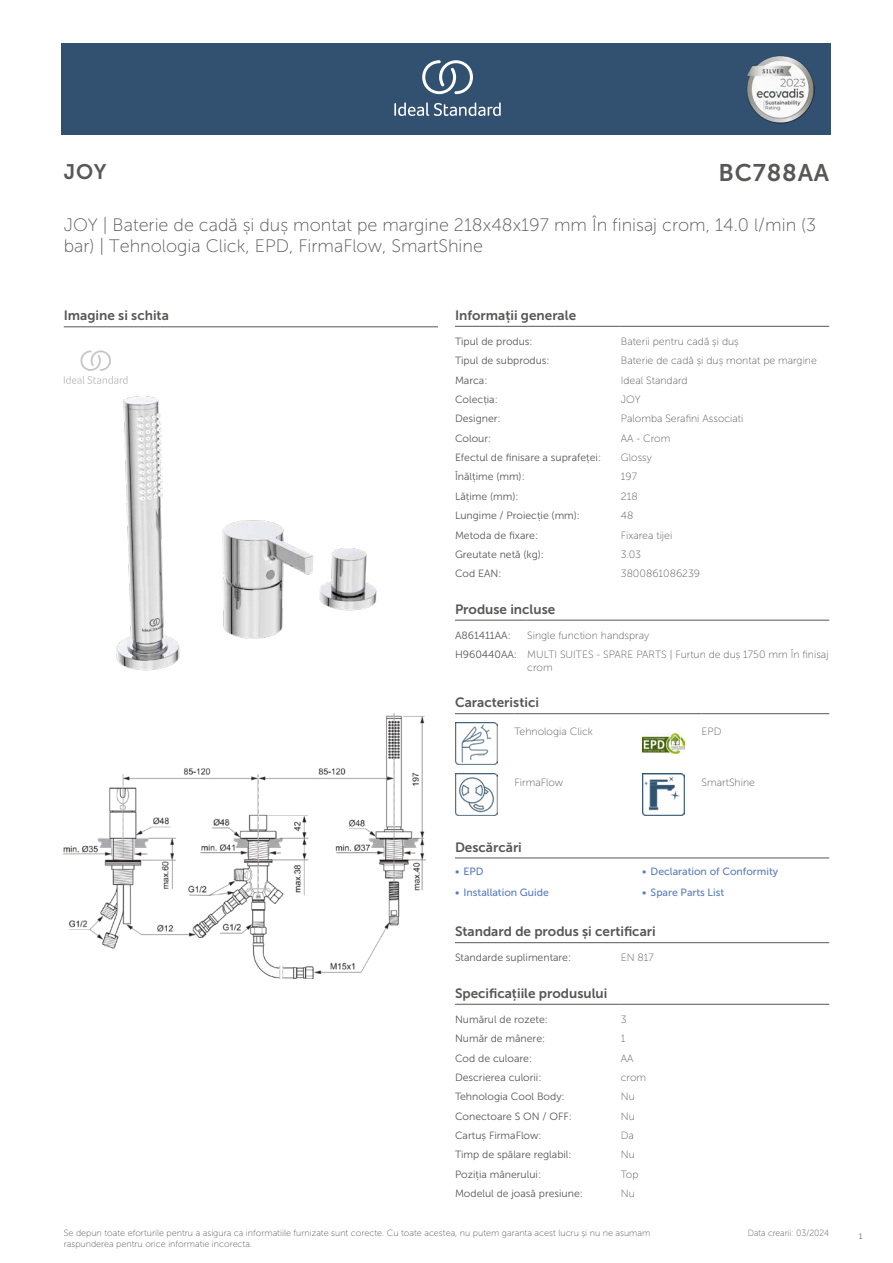
<style>
.page{position:relative;width:893px;height:1263px;background:#fff}
.page>*{position:absolute;margin:0;border:0;box-sizing:border-box;transform-origin:0 0}
.t1{font:24px "Museo Sans 700";letter-spacing:.035em;color:#575756}
.t2{font:21px "Museo Sans 700";color:#575756}
.t3{font:18px/21.6px "Museo Sans 100";color:#575756}
.t4{font:13.5px "Museo Sans 700";color:#575756}
.t5{font:10.5px "Museo Sans 300";color:#575756}
.t6{font:10.5px/19.4px "Museo Sans 100";color:#575756}
.t7{font:10.5px "Museo Sans 500";color:#5b7ebf}
.t8{font:9px/10.8px "Museo Sans 100";color:#575756}
.t9{font:9px "Museo Sans 100";color:#575756;scale:.95 1}
.t10{font:300 9px "Calibri";color:#575756;scale:.95 1}
.s1{font-family:"Museo Sans 300"}
</style>
<div class="page">
<div style="left:62px;top:43px;width:769px;height:91px;background:#325070"></div>
<hr style="left:455px;top:326px;width:166px;height:1px;background:#575756">
<hr style="left:621px;top:326px;width:208px;height:1px;background:#575756">
<hr style="left:455px;top:620px;width:72px;height:1px;background:#575756">
<hr style="left:527px;top:620px;width:302px;height:1px;background:#575756">
<hr style="left:455px;top:713px;width:59px;height:1px;background:#575756">
<hr style="left:514px;top:713px;width:128px;height:1px;background:#575756">
<hr style="left:642px;top:713px;width:60px;height:1px;background:#575756">
<hr style="left:702px;top:713px;width:127px;height:1px;background:#575756">
<img style="left:455px;top:722px;width:42px;height:43px">
<img style="left:642px;top:733px;width:43px;height:21px">
<img style="left:455px;top:773px;width:42px;height:43px">
<img style="left:642px;top:773px;width:43px;height:43px">
<hr style="left:455px;top:858px;width:187px;height:1px;background:#575756">
<hr style="left:642px;top:858px;width:187px;height:1px;background:#575756">
<hr style="left:455px;top:942px;width:166px;height:1px;background:#575756">
<hr style="left:621px;top:942px;width:208px;height:1px;background:#575756">
<hr style="left:455px;top:1004px;width:166px;height:1px;background:#575756">
<hr style="left:621px;top:1004px;width:208px;height:1px;background:#575756">
<img style="left:64px;top:714px;width:361px;height:265px">
<hr style="left:64px;top:327px;width:374px;height:1px;background:#575756">
<svg style="left:64px;top:350px;width:64px;height:34px"></svg>
<img style="left:116px;top:396px;width:261px;height:274px">
<svg style="left:394px;top:102px;width:107px;height:14px"></svg>
<svg style="left:422px;top:60px;width:51px;height:34px"></svg>
<img style="left:746px;top:56px;width:68px;height:67px">
<h2 class="t2" style="left:64px;top:160px;width:44px">JOY</h2>
<h1 class="t1" style="left:719px;top:160px;width:112px">BC788AA</h1>
<h3 class="t3" style="left:64px;top:214px;width:754px">JOY | Baterie de cadă și duș montat pe margine 218x48x197 mm În finisaj crom, 14.0 l/min (3 bar) | Tehnologia Click, EPD, FirmaFlow, SmartShine</h3>
<p class="t4" style="left:64px;top:308px;width:107px">Imagine si schita</p>
<p class="t4" style="left:455px;top:308px;width:123px">Informații generale</p>
<p class="t5" style="left:455px;top:336px;width:79px">Tipul de produs:</p>
<p class="t6" style="left:621px;top:332px;width:119px">Baterii pentru cadă și duș</p>
<p class="t5" style="left:455px;top:355px;width:96px">Tipul de subprodus:</p>
<p class="t6" style="left:621px;top:351px;width:198px">Baterie de cadă și duș montat pe margine</p>
<p class="t5" style="left:455px;top:374px;width:34px">Marca:</p>
<p class="t6" style="left:621px;top:371px;width:68px">Ideal Standard</p>
<p class="t5" style="left:455px;top:394px;width:44px">Colecția:</p>
<p class="t6" style="left:621px;top:390px;width:21px">JOY</p>
<p class="t5" style="left:455px;top:413px;width:47px">Designer:</p>
<p class="t6" style="left:621px;top:409px;width:124px">Palomba Serafini Associati</p>
<p class="t5" style="left:455px;top:432px;width:38px">Colour:</p>
<p class="t6" style="left:621px;top:429px;width:51px">AA - Crom</p>
<p class="t5" style="left:455px;top:452px;width:148px">Efectul de finisare a suprafeței:</p>
<p class="t6" style="left:621px;top:448px;width:33px">Glossy</p>
<p class="t5" style="left:455px;top:471px;width:71px">Înălțime (mm):</p>
<p class="t6" style="left:621px;top:467px;width:18px">197</p>
<p class="t5" style="left:455px;top:491px;width:65px">Lățime (mm):</p>
<p class="t6" style="left:621px;top:487px;width:18px">218</p>
<p class="t5" style="left:455px;top:510px;width:127px">Lungime / Proiecție (mm):</p>
<p class="t6" style="left:621px;top:506px;width:14px">48</p>
<p class="t5" style="left:455px;top:529px;width:85px">Metoda de fixare:</p>
<p class="t6" style="left:621px;top:525px;width:53px">Fixarea tijei</p>
<p class="t5" style="left:455px;top:549px;width:91px">Greutate netă (kg):</p>
<p class="t6" style="left:621px;top:545px;width:22px">3.03</p>
<p class="t5" style="left:455px;top:568px;width:48px">Cod EAN:</p>
<p class="t6" style="left:621px;top:564px;width:81px">3800861086239</p>
<p class="t4" style="left:455px;top:602px;width:102px">Produse incluse</p>
<p class="t5" style="left:455px;top:630px;width:57px">A861411AA:</p>
<p class="t6" style="left:455px;top:626px;width:375px;text-indent:72px">Single function handspray<br><span class="s1">H960440AA:</span> MULTI SUITES - SPARE PARTS | Furtun de duș 1750 mm În finisaj</p>
<p class="t6" style="left:527px;top:658px;width:27px">crom</p>
<p class="t4" style="left:455px;top:695px;width:85px">Caracteristici</p>
<p class="t6" style="left:514px;top:721px;width:80px">Tehnologia Click</p>
<p class="t6" style="left:702px;top:721px;width:21px">EPD</p>
<p class="t6" style="left:514px;top:772px;width:50px">FirmaFlow</p>
<p class="t6" style="left:702px;top:772px;width:55px">SmartShine</p>
<p class="t4" style="left:455px;top:839px;width:68px">Descărcări</p>
<p class="t7" style="left:455px;top:865px;width:30px">• EPD</p>
<p class="t7" style="left:642px;top:865px;width:138px">• Declaration of Conformity</p>
<p class="t7" style="left:455px;top:886px;width:95px">• Installation Guide</p>
<p class="t7" style="left:642px;top:886px;width:84px">• Spare Parts List</p>
<p class="t4" style="left:455px;top:924px;width:202px">Standard de produs și certificari</p>
<p class="t5" style="left:455px;top:952px;width:118px">Standarde suplimentare:</p>
<p class="t6" style="left:621px;top:948px;width:35px">EN 817</p>
<p class="t4" style="left:455px;top:986px;width:154px">Specificațiile produsului</p>
<p class="t5" style="left:455px;top:1014px;width:94px">Numărul de rozete:</p>
<p class="t6" style="left:621px;top:1010px;width:7px">3</p>
<p class="t5" style="left:455px;top:1033px;width:92px">Număr de mânere:</p>
<p class="t6" style="left:621px;top:1029px;width:6px">1</p>
<p class="t5" style="left:455px;top:1052px;width:79px">Cod de culoare:</p>
<p class="t6" style="left:621px;top:1048px;width:14px">AA</p>
<p class="t5" style="left:455px;top:1072px;width:88px">Descrierea culorii:</p>
<p class="t6" style="left:621px;top:1068px;width:27px">crom</p>
<p class="t5" style="left:455px;top:1091px;width:111px">Tehnologia Cool Body:</p>
<p class="t6" style="left:621px;top:1087px;width:15px">Nu</p>
<p class="t5" style="left:455px;top:1110px;width:118px">Conectoare S ON / OFF:</p>
<p class="t6" style="left:621px;top:1106px;width:15px">Nu</p>
<p class="t5" style="left:455px;top:1130px;width:88px">Cartuș FirmaFlow:</p>
<p class="t6" style="left:621px;top:1126px;width:15px">Da</p>
<p class="t5" style="left:455px;top:1149px;width:118px">Timp de spălare reglabil:</p>
<p class="t6" style="left:621px;top:1145px;width:15px">Nu</p>
<p class="t5" style="left:455px;top:1168px;width:88px">Poziția mânerului:</p>
<p class="t6" style="left:621px;top:1164px;width:19px">Top</p>
<p class="t5" style="left:455px;top:1188px;width:129px">Modelul de joasă presiune:</p>
<p class="t6" style="left:621px;top:1184px;width:15px">Nu</p>
<p class="t8" style="left:64px;top:1227px;width:588px">Se depun toate eforturile pentru a asigura ca informatiile furnizate sunt corecte. Cu toate acestea, nu putem garanta acest lucru și nu ne asumam raspunderea pentru orice informatie incorecta.</p>
<p class="t9" style="left:748px;top:1228px;width:87px">Data crearii: 03/2024</p>
<p class="t10" style="left:858px;top:1230px;width:6px">1</p>
</div>
